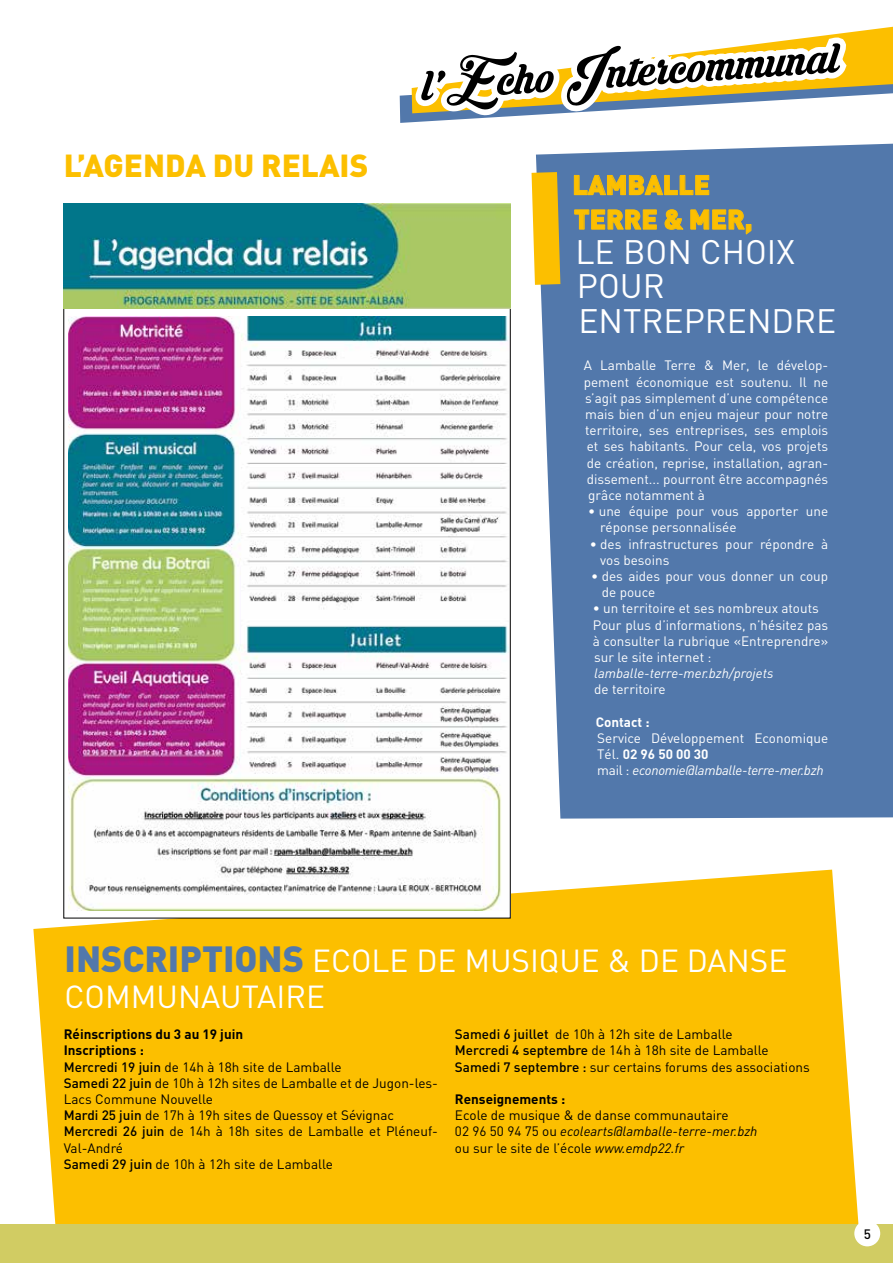
<style>
.page{position:relative;width:893px;height:1263px;background:#fff}
.page>*{position:absolute;margin:0;border:0;box-sizing:border-box;transform-origin:0 0}
.t1{font:52.5px "Krinkes Decor PERSONALUSE";color:#000}
.t2{font:33.6px/34.5px "DIN";color:#fff}
.t3{font:31.5px/36px "DIN";color:#fff}
.t4{font:900 31.5px "DIN";color:#fcbf00}
.t5{font:900 27px/34.5px "DIN";color:#fcbf00}
.t6{font:13.5px/16.2px "DIN";color:#fff}
.t7{font:13.5px/16.2px "DIN";color:#000}
.t8{font:italic 13.5px "DIN";color:#fff}
.t9{font:700 13.5px "DIN";color:#000}
.t10{font:700 13.5px "DIN";color:#fff}
.t11{font:500 13.5px "DIN";color:#000}
.s1{font-weight:700}
.s2{font-style:italic}
.s3{font-weight:900;font-size:36px;color:#5278ab}
.s4{font-weight:500}
</style>
<div class="page">
<div style="left:33px;top:870px;width:826px;height:355px;background:#fcbf00"></div>
<svg style="left:400px;top:26px;width:493px;height:97px"></svg>
<div style="left:536px;top:144px;width:357px;height:675px;background:#5278ab"></div>
<svg style="left:531px;top:172px;width:29px;height:113px;background:#f3c01c"></svg>
<svg style="left:574px;top:175px;width:135px;height:20px;background:#798883"></svg>
<svg style="left:574px;top:209px;width:83px;height:21px;background:#7d897e"></svg>
<svg style="left:664px;top:209px;width:20px;height:21px"></svg>
<svg style="left:690px;top:209px;width:62px;height:26px;background:#748688"></svg>
<div style="left:64px;top:204px;width:446px;height:714px;background:#fff"></div>
<img style="left:68px;top:316px;width:440px;height:594px">
<img style="left:64px;top:204px;width:446px;height:104px">
<div style="left:0;top:1225px;width:893px;height:38px;background:#d1cc63"></div>
<div style="left:855px;top:1221px;width:24px;height:24px;background:#fff;border-radius:50%"></div>
<div style="left:854px;top:1220px;width:26px;height:26px;border:2px solid #fff;border-radius:50%"></div>
<h3 class="t4" style="left:64px;top:145px;width:306px">L’AGENDA DU RELAIS</h3>
<h1 class="t1" style="left:419px;top:52px;width:419px;rotate:-4deg">l’Echo Intercommunal</h1>
<h3 class="t5" style="left:572px;top:166px;width:182px">LAMBALLE<br>TERRE &amp; MER,</h3>
<h2 class="t2" style="left:575px;top:234px;width:262px">LE BON CHOIX<br>POUR<br>ENTREPRENDRE</h2>
<p class="t6" style="left:584px;top:357px;width:246px">A Lamballe Terre &amp; Mer, le dévelop-</p>
<p class="t6" style="left:584px;top:373px;width:246px">pement économique est soutenu. Il ne</p>
<p class="t6" style="left:585px;top:389px;width:244px">s’agit pas simplement d’une compétence</p>
<p class="t6" style="left:585px;top:406px;width:244px">mais bien d’un enjeu majeur pour notre</p>
<p class="t6" style="left:585px;top:422px;width:245px">territoire, ses entreprises, ses emplois</p>
<p class="t6" style="left:587px;top:438px;width:243px">et ses habitants. Pour cela, vos projets</p>
<p class="t6" style="left:587px;top:454px;width:243px">de création, reprise, installation, agran-</p>
<p class="t6" style="left:587px;top:470px;width:243px">dissement... pourront être accompagnés</p>
<p class="t6" style="left:588px;top:487px;width:118px">grâce notamment à</p>
<p class="t6" style="left:600px;top:503px;width:229px;text-indent:-12px">• une équipe pour vous apporter une réponse personnalisée</p>
<p class="t6" style="left:600px;top:535px;width:229px;text-indent:-11px">• des infrastructures pour répondre à vos besoins</p>
<p class="t6" style="left:602px;top:568px;width:228px;text-indent:-11px">• des aides pour vous donner un coup de pouce</p>
<p class="t6" style="left:593px;top:600px;width:237px">• un territoire et ses nombreux atouts Pour plus d’informations, n’hésitez pas à consulter la rubrique «Entreprendre» sur le site internet :</p>
<p class="t8" style="left:594px;top:665px;width:181px">lamballe-terre-mer.bzh/projets</p>
<p class="t6" style="left:594px;top:681px;width:73px">de territoire</p>
<p class="t10" style="left:596px;top:713px;width:55px">Contact :</p>
<p class="t6" style="left:597px;top:730px;width:232px">Service Développement Economique<br>Tél. <span class="s1">02 96 50 00 30<br></span>mail : <span class="s2">economie@lamballe-terre-mer.bzh</span></p>
<h3 class="t3" style="left:65px;top:942px;width:724px"><span class="s3">INSCRIPTIONS</span> ECOLE DE MUSIQUE &amp; DE DANSE<br>COMMUNAUTAIRE</h3>
<p class="t7" style="left:64px;top:1026px;width:376px"><span class="s1">Réinscriptions du 3 au 19 juin<br>Inscriptions :<br></span><span class="s4">Mercredi 19 juin</span> de 14h à 18h site de Lamballe<br><span class="s4">Samedi 22 juin</span> de 10h à 12h sites de Lamballe et de Jugon-les-Lacs Commune Nouvelle<br><span class="s4">Mardi 25 juin</span> de 17h à 19h sites de Quessoy et Sévignac <span class="s4">Mercredi 26 juin</span> de 14h à 18h sites de Lamballe et Pléneuf-Val-André<br><span class="s4">Samedi 29 juin</span> de 10h à 12h site de Lamballe</p>
<p class="t7" style="left:455px;top:1026px;width:356px"><span class="s4">Samedi 6 juillet</span> de 10h à 12h site de Lamballe<br><span class="s4">Mercredi 4 septembre</span> de 14h à 18h site de Lamballe<br><span class="s4">Samedi 7 septembre :</span> sur certains forums des associations</p>
<p class="t9" style="left:455px;top:1090px;width:112px">Renseignements :</p>
<p class="t7" style="left:455px;top:1107px;width:304px">Ecole de musique &amp; de danse communautaire<br>02 96 50 94 75 ou <span class="s2">ecolearts@lamballe-terre-mer.bzh </span>ou sur le site de l’école <span class="s2">www.emdp22.fr</span></p>
<p class="t11" style="left:864px;top:1226px;width:9px">5</p>
</div>
